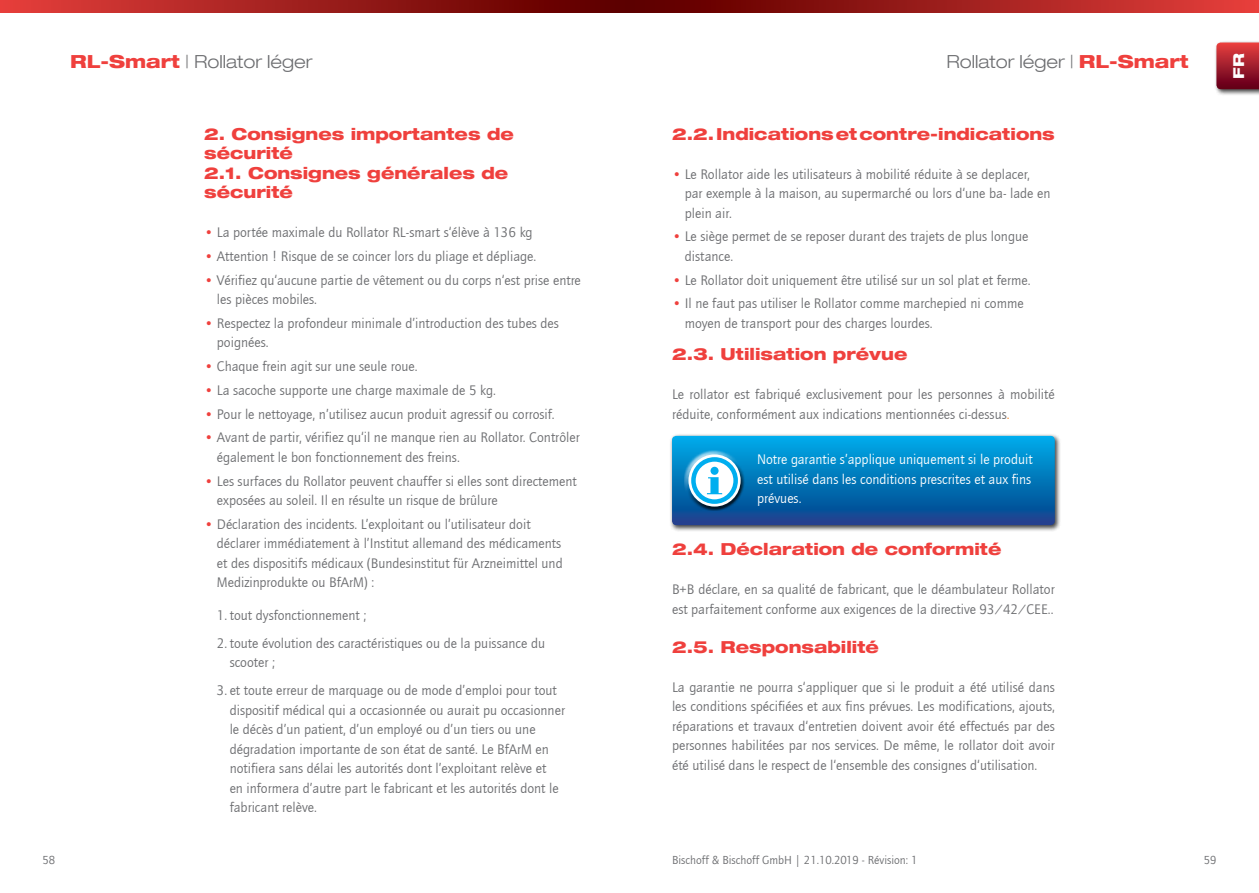
<style>
.page{position:relative;width:1259px;height:893px;background:#fff}
.page>*{position:absolute;margin:0;border:0;box-sizing:border-box;transform-origin:0 0}
.t1{font:300 18px "Helve Neu Lig Ext";color:#6d6e71}
.t2{font:800 16.5px/19.5px "Helve Neu Hea Ext";color:#ef403d}
.t3{font:800 15px "Helve Neu Hea Ext";color:#fff}
.t4{font:14.25px/19.5px "Quay Sans";color:#6d6e71}
.t5{font:14.25px/19.5px "Quay Sans";color:#fff;text-align:justify}
.t6{font:12px "Quay Sans";color:#6d6e71}
.s1{font-family:"Helve Neu Hea Ext";font-weight:800;color:#ef403d}
.s2{color:#ef403d}
.s3{color:#f58220}
</style>
<div class="page">
<svg style="left:0;top:0;width:629px;height:12px;background:#9d1d1b"></svg>
<svg style="left:629px;top:0;width:630px;height:12px;background:#9e1d1b"></svg>
<div style="left:1213px;top:40px;width:46px;height:56px;background:#000;opacity:.75"></div>
<svg style="left:1216px;top:43px;width:43px;height:46px;background:#a31f2e"></svg>
<div style="left:669px;top:433px;width:392px;height:99px;background:#000;opacity:.75"></div>
<svg style="left:672px;top:436px;width:382px;height:89px;background:#0f7cbc"></svg>
<div style="left:710px;top:467px;width:8px;height:8px;background:#00aeef;border-radius:50%"></div>
<p class="t1" style="left:70px;top:50px;width:244px"><span class="s1">RL-Smart</span> | Rollator léger</p>
<p class="t1" style="left:946px;top:50px;width:244px">Rollator léger | <span class="s1">RL-Smart</span></p>
<p class="t3" style="left:1229px;top:79px;width:27px;rotate:-90deg">FR</p>
<p class="t2" style="left:204px;top:123px;width:311px">2. Consignes importantes de sécurité<br>2.1. Consignes générales de sécurité</p>
<p class="t4" style="left:204px;top:223px;width:330px"><span class="s2">•</span> La portée maximale du Rollator RL-smart s‘élève à 136 kg</p>
<p class="t4" style="left:204px;top:247px;width:334px"><span class="s2">•</span> Attention ! Risque de se coincer lors du pliage et dépliage.</p>
<p class="t4" style="left:217px;top:270px;width:365px;text-indent:-13px"><span class="s2">•</span> Vérifiez qu‘aucune partie de vêtement ou du corps n‘est prise entre les pièces mobiles.</p>
<p class="t4" style="left:217px;top:314px;width:343px;text-indent:-13px"><span class="s2">•</span> Respectez la profondeur minimale d’introduction des tubes des poignées.</p>
<p class="t4" style="left:204px;top:357px;width:215px"><span class="s2">•</span> Chaque frein agit sur une seule roue.</p>
<p class="t4" style="left:204px;top:381px;width:293px"><span class="s2">•</span> La sacoche supporte une charge maximale de 5 kg.</p>
<p class="t4" style="left:204px;top:404px;width:352px"><span class="s2">•</span> Pour le nettoyage, n’utilisez aucun produit agressif ou corrosif.</p>
<p class="t4" style="left:217px;top:428px;width:364px;text-indent:-13px"><span class="s2">•</span> Avant de partir, vérifiez qu‘il ne manque rien au Rollator. Contrôler également le bon fonctionnement des freins.</p>
<p class="t4" style="left:217px;top:471px;width:361px;text-indent:-13px"><span class="s2">•</span> Les surfaces du Rollator peuvent chauffer si elles sont directement exposées au soleil. Il en résulte un risque de brûlure</p>
<p class="t4" style="left:217px;top:515px;width:347px;text-indent:-13px"><span class="s2">•</span> Déclaration des incidents. L’exploitant ou l’utilisateur doit déclarer immédiatement à l’Institut allemand des médicaments et des dispositifs médicaux (Bundesinstitut für Arzneimittel und Medizinprodukte ou BfArM) :</p>
<p class="t4" style="left:217px;top:605px;width:151px">1. tout dysfonctionnement ;</p>
<p class="t4" style="left:230px;top:633px;width:317px;text-indent:-13px">2. toute évolution des caractéristiques ou de la puissance du scooter ;</p>
<p class="t4" style="left:230px;top:681px;width:337px;text-indent:-13px">3. et toute erreur de marquage ou de mode d’emploi pour tout dispositif médical qui a occasionnée ou aurait pu occasionner le décès d’un patient, d’un employé ou d’un tiers ou une dégradation importante de son état de santé. Le BfArM en notifiera sans délai les autorités dont l’exploitant relève et<br>en informera d’autre part le fabricant et les autorités dont le fabricant relève.</p>
<p class="t2" style="left:672px;top:123px;width:384px">2.2. Indications et contre-indications</p>
<p class="t4" style="left:685px;top:164px;width:367px;text-indent:-13px"><span class="s2">•</span> Le Rollator aide les utilisateurs à mobilité réduite à se deplacer, par exemple à la maison, au supermarché ou lors d‘une ba- lade en plein air.</p>
<p class="t4" style="left:685px;top:227px;width:345px;text-indent:-13px"><span class="s2">•</span> Le siège permet de se reposer durant des trajets de plus longue distance.</p>
<p class="t4" style="left:672px;top:270px;width:360px"><span class="s2">•</span> Le Rollator doit uniquement être utilisé sur un sol plat et ferme.</p>
<p class="t4" style="left:685px;top:294px;width:340px;text-indent:-13px"><span class="s2">•</span> Il ne faut pas utiliser le Rollator comme marchepied ni comme moyen de transport pour des charges lourdes.</p>
<p class="t2" style="left:672px;top:344px;width:237px">2.3. Utilisation prévue</p>
<p class="t4" style="left:672px;top:385px;width:384px">Le rollator est fabriqué exclusivement pour les personnes à mobilité réduite, conformément aux indications mentionnées ci-dessus<span class="s3">.</span></p>
<p class="t5" style="left:757px;top:450px;width:277px">Notre garantie s’applique uniquement si le produit est utilisé dans les conditions prescrites et aux fins prévues.</p>
<p class="t2" style="left:672px;top:539px;width:331px">2.4. Déclaration de conformité</p>
<p class="t4" style="left:672px;top:580px;width:384px">B+B déclare, en sa qualité de fabricant, que le déambulateur Rollator est parfaitement conforme aux exigences de la directive 93/42/CEE..</p>
<p class="t2" style="left:672px;top:636px;width:208px">2.5. Responsabilité</p>
<p class="t4" style="left:672px;top:677px;width:384px;text-align:justify">La garantie ne pourra s‘appliquer que si le produit a été utilisé dans les conditions spécifiées et aux fins prévues. Les modifications, ajouts, réparations et travaux d‘entretien doivent avoir été effectués par des personnes habilitées par nos services. De même, le rollator doit avoir été utilisé dans le respect de l‘ensemble des consignes d‘utilisation.</p>
<p class="t6" style="left:672px;top:853px;width:247px">Bischoff &amp; Bischoff GmbH | 21.10.2019 - Révision: 1</p>
<p class="t6" style="left:43px;top:853px;width:14px">58</p>
<p class="t6" style="left:1203px;top:853px;width:14px">59</p>
</div>
